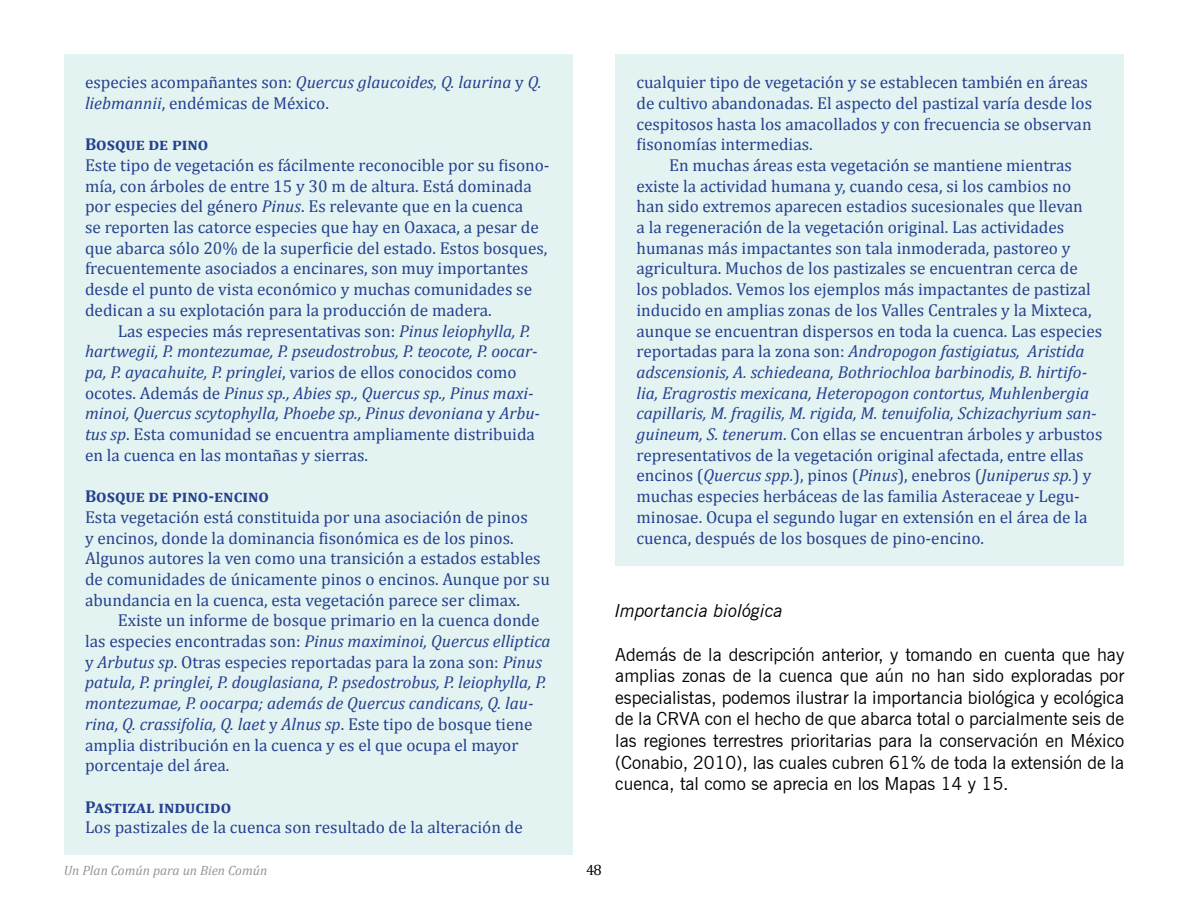
<style>
.page{position:relative;width:1188px;height:918px;background:#fff}
.page>*{position:absolute;margin:0;border:0;box-sizing:border-box;transform-origin:0 0}
.t1{font:18px/21.6px "News Gothic BT";color:#000;text-align:justify}
.t2{font:italic 18px "News Gothic BT";color:#000}
.t3{font:17.25px/20.7px "Cambria";color:#25408f}
.t4{font:italic 17.25px/20.7px "Cambria";color:#25408f}
.t5{font:700 17.25px "Cambria";color:#25408f}
.t6{font:15px "Cambria";color:#000}
.t7{font:italic 13.5px "Cambria";color:#939598}
.s1{font-style:italic}
.s2{font-style:normal}
</style>
<div class="page">
<div style="left:64px;top:54px;width:509px;height:800px;background:#e3f3f1"></div>
<div style="left:615px;top:54px;width:509px;height:512px;background:#e3f3f1"></div>
<p class="t3" style="left:85px;top:72px;width:458px">especies acompañantes son: <span class="s1">Quercus glaucoides, Q. laurina</span> y <span class="s1">Q. liebmannii</span>, endémicas de México.</p>
<p class="t5" style="left:85px;top:132px;width:125px">Bosque de pino</p>
<p class="t3" style="left:85px;top:155px;width:466px">Este tipo de vegetación es fácilmente reconocible por su fisono&shy;mía, con árboles de entre 15 y 30 m de altura. Está dominada por especies del género <span class="s1">Pinus</span>. Es relevante que en la cuenca<br>se reporten las catorce especies que hay en Oaxaca, a pesar de que abarca sólo 20% de la superficie del estado. Estos bosques, frecuentemente asociados a encinares, son muy importantes desde el punto de vista económico y muchas comunidades se dedican a su explotación para la producción de madera.</p>
<p class="t4" style="left:85px;top:320px;width:457px;text-indent:33px"><span class="s2">Las especies más representativas son:</span> Pinus leiophylla, P. hartwegii, P. montezumae, P. pseudostrobus, P. teocote, P. oocar&shy;pa, P. ayacahuite, P. pringlei<span class="s2">, varios de ellos conocidos como ocotes. Además de</span> Pinus sp., Abies sp., Quercus sp., Pinus maxi&shy;minoi, Quercus scytophylla, Phoebe sp., Pinus devoniana <span class="s2">y</span> Arbu&shy;tus sp<span class="s2">. Esta comunidad se encuentra ampliamente distribuida en la cuenca en las montañas y sierras.</span></p>
<p class="t5" style="left:85px;top:484px;width:185px">Bosque de pino-encino</p>
<p class="t3" style="left:85px;top:507px;width:466px">Esta vegetación está constituida por una asociación de pinos<br>y encinos, donde la dominancia fisonómica es de los pinos.<br>Algunos autores la ven como una transición a estados estables de comunidades de únicamente pinos o encinos. Aunque por su abundancia en la cuenca, esta vegetación parece ser climax.</p>
<p class="t3" style="left:85px;top:610px;width:467px;text-indent:33px">Existe un informe de bosque primario en la cuenca donde las especies encontradas son: <span class="s1">Pinus maximinoi, Quercus elliptica </span>y <span class="s1">Arbutus sp</span>. Otras especies reportadas para la zona son: <span class="s1">Pinus patula, P. pringlei, P. douglasiana, P. psedostrobus, P. leiophylla, P. montezumae, P. oocarpa; además de Quercus candicans, Q. lau&shy;rina, Q. crassifolia, Q. laet</span> y <span class="s1">Alnus sp</span>. Este tipo de bosque tiene amplia distribución en la cuenca y es el que ocupa el mayor porcentaje del área.</p>
<p class="t5" style="left:85px;top:795px;width:148px">Pastizal inducido</p>
<p class="t3" style="left:85px;top:817px;width:439px">Los pastizales de la cuenca son resultado de la alteración de</p>
<p class="t7" style="left:64px;top:861px;width:205px">Un Plan Común para un Bien Común</p>
<p class="t6" style="left:586px;top:861px;width:17px">48</p>
<p class="t3" style="left:637px;top:72px;width:457px">cualquier tipo de vegetación y se establecen también en áreas de cultivo abandonadas. El aspecto del pastizal varía desde los cespitosos hasta los amacollados y con frecuencia se observan fisonomías intermedias.</p>
<p class="t3" style="left:637px;top:155px;width:468px;text-indent:33px">En muchas áreas esta vegetación se mantiene mientras existe la actividad humana y, cuando cesa, si los cambios no han sido extremos aparecen estadios sucesionales que llevan<br>a la regeneración de la vegetación original. Las actividades humanas más impactantes son tala inmoderada, pastoreo y agricultura. Muchos de los pastizales se encuentran cerca de los poblados. Vemos los ejemplos más impactantes de pastizal inducido en amplias zonas de los Valles Centrales y la Mixteca, aunque se encuentran dispersos en toda la cuenca. Las especies reportadas para la zona son: <span class="s1">Andropogon fastigiatus, Aristida adscensionis, A. schiedeana, Bothriochloa barbinodis, B. hirtifo&shy;lia, Eragrostis mexicana, Heteropogon contortus, Muhlenbergia capillaris, M. fragilis, M. rigida, M. tenuifolia, Schizachyrium san&shy;guineum, S. tenerum</span>. Con ellas se encuentran árboles y arbustos representativos de la vegetación original afectada, entre ellas encinos (<span class="s1">Quercus spp.</span>), pinos (<span class="s1">Pinus</span>), enebros (<span class="s1">Juniperus sp.</span>) y muchas especies herbáceas de las familia Asteraceae y Legu&shy;minosae. Ocupa el segundo lugar en extensión en el área de la cuenca, después de los bosques de pino-encino.</p>
<p class="t2" style="left:615px;top:600px;width:169px">Importancia biológica</p>
<p class="t1" style="left:615px;top:643px;width:510px">Además de la descripción anterior, y tomando en cuenta que hay amplias zonas de la cuenca que aún no han sido exploradas por especialistas, podemos ilustrar la importancia biológica y ecológica de la CRVA con el hecho de que abarca total o parcialmente seis de las regiones terrestres prioritarias para la conservación en México (Conabio, 2010), las cuales cubren 61% de toda la extensión de la cuenca, tal como se aprecia en los Mapas 14 y 15.</p>
</div>
